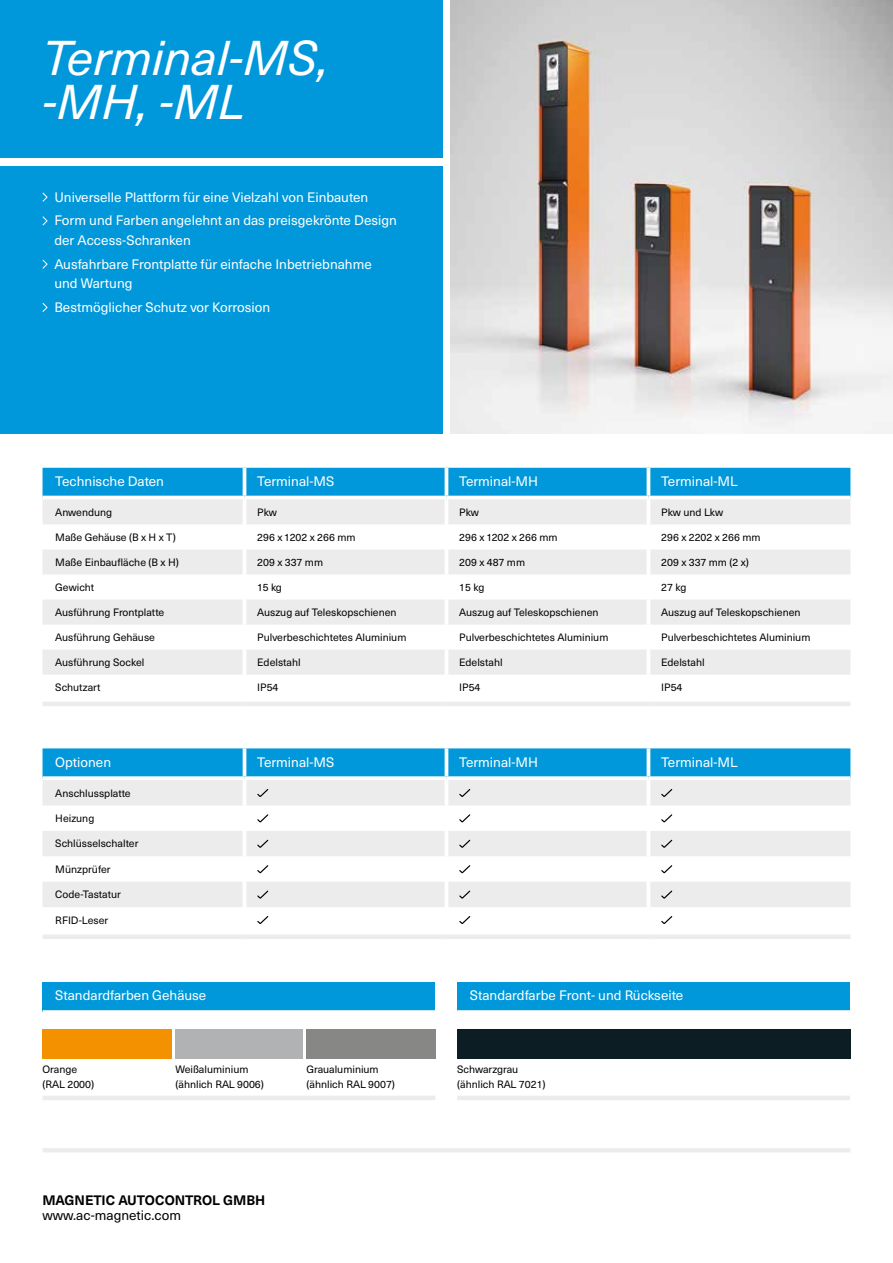
<style>
.page{position:relative;width:893px;height:1263px;background:#fff}
.page>*{position:absolute;margin:0;border:0;box-sizing:border-box;transform-origin:0 0}
.t1{font:italic 48px/44.5px "Neue Haas Unica Pro";color:#fff}
.t2{font:13.5px/23.7px "Neue Haas Unica Pro";color:#fff}
.t3{font:700 13.5px "Neue Haas Unica Pro";letter-spacing:-.005em;color:#000}
.t4{font:13.5px "Neue Haas Unica Pro";color:#000}
.t5{font:10.5px/15px "Neue Haas Unica Pro";color:#000}
</style>
<div class="page">
<div style="left:0;top:0;width:442px;height:157px;background:#0098da"></div>
<hr style="left:43px;top:1148px;width:807px;height:4px;background:#ececed">
<img style="left:451px;top:0;width:442px;height:434px">
<div style="left:0;top:166px;width:436px;height:268px;background:#0098da"></div>
<svg style="left:42px;top:192px;width:6px;height:10px"></svg>
<svg style="left:42px;top:216px;width:6px;height:10px"></svg>
<svg style="left:42px;top:259px;width:6px;height:10px"></svg>
<svg style="left:42px;top:303px;width:6px;height:9px"></svg>
<div style="left:43px;top:468px;width:807px;height:28px;background:#0098da"></div>
<svg style="left:43px;top:499px;width:807px;height:176px;fill:#ececed"></svg>
<hr style="left:445px;top:499px;width:3px;height:25px;background:#fff">
<hr style="left:647px;top:499px;width:3px;height:25px;background:#fff">
<hr style="left:445px;top:524px;width:3px;height:25px;background:#fff">
<hr style="left:647px;top:524px;width:3px;height:25px;background:#fff">
<hr style="left:445px;top:549px;width:3px;height:25px;background:#fff">
<hr style="left:647px;top:549px;width:3px;height:25px;background:#fff">
<hr style="left:445px;top:574px;width:3px;height:25px;background:#fff">
<hr style="left:647px;top:574px;width:3px;height:25px;background:#fff">
<hr style="left:445px;top:599px;width:3px;height:26px;background:#fff">
<hr style="left:647px;top:599px;width:3px;height:26px;background:#fff">
<hr style="left:445px;top:625px;width:3px;height:25px;background:#fff">
<hr style="left:647px;top:625px;width:3px;height:25px;background:#fff">
<hr style="left:445px;top:650px;width:3px;height:25px;background:#fff">
<hr style="left:647px;top:650px;width:3px;height:25px;background:#fff">
<hr style="left:243px;top:499px;width:3px;height:25px;background:#fff">
<hr style="left:243px;top:524px;width:3px;height:25px;background:#fff">
<hr style="left:243px;top:549px;width:3px;height:25px;background:#fff">
<hr style="left:243px;top:574px;width:3px;height:25px;background:#fff">
<hr style="left:243px;top:599px;width:3px;height:26px;background:#fff">
<hr style="left:243px;top:625px;width:3px;height:25px;background:#fff">
<hr style="left:243px;top:650px;width:3px;height:25px;background:#fff">
<hr style="left:243px;top:468px;width:3px;height:28px;background:#fff">
<hr style="left:445px;top:468px;width:3px;height:28px;background:#fff">
<hr style="left:647px;top:468px;width:3px;height:28px;background:#fff">
<hr style="left:43px;top:702px;width:201px;height:4px;background:#ececed">
<hr style="left:244px;top:702px;width:202px;height:4px;background:#ececed">
<hr style="left:446px;top:702px;width:202px;height:4px;background:#ececed">
<hr style="left:648px;top:702px;width:202px;height:4px;background:#ececed">
<div style="left:43px;top:748px;width:807px;height:28px;background:#0098da"></div>
<svg style="left:43px;top:780px;width:807px;height:127px;fill:#ececed"></svg>
<hr style="left:243px;top:780px;width:3px;height:25px;background:#fff">
<hr style="left:243px;top:805px;width:3px;height:26px;background:#fff">
<hr style="left:243px;top:831px;width:3px;height:25px;background:#fff">
<hr style="left:243px;top:856px;width:3px;height:26px;background:#fff">
<hr style="left:243px;top:882px;width:3px;height:25px;background:#fff">
<hr style="left:243px;top:748px;width:3px;height:28px;background:#fff">
<svg style="left:43px;top:776px;width:201px;height:1px"></svg>
<svg style="left:244px;top:776px;width:202px;height:2px"></svg>
<svg style="left:446px;top:776px;width:202px;height:2px"></svg>
<svg style="left:648px;top:776px;width:202px;height:2px"></svg>
<hr style="left:445px;top:748px;width:3px;height:28px;background:#fff">
<hr style="left:445px;top:780px;width:3px;height:25px;background:#fff">
<hr style="left:445px;top:805px;width:3px;height:26px;background:#fff">
<hr style="left:445px;top:831px;width:3px;height:25px;background:#fff">
<hr style="left:445px;top:856px;width:3px;height:26px;background:#fff">
<hr style="left:445px;top:882px;width:3px;height:25px;background:#fff">
<hr style="left:647px;top:748px;width:3px;height:28px;background:#fff">
<hr style="left:647px;top:780px;width:3px;height:25px;background:#fff">
<hr style="left:647px;top:805px;width:3px;height:26px;background:#fff">
<hr style="left:647px;top:831px;width:3px;height:25px;background:#fff">
<hr style="left:647px;top:856px;width:3px;height:26px;background:#fff">
<hr style="left:647px;top:882px;width:3px;height:25px;background:#fff">
<div style="left:43px;top:934px;width:201px;height:5px;background:#ececed"></div>
<div style="left:244px;top:934px;width:202px;height:5px;background:#ececed"></div>
<div style="left:446px;top:934px;width:202px;height:5px;background:#ececed"></div>
<div style="left:648px;top:934px;width:202px;height:5px;background:#ececed"></div>
<svg style="left:256px;top:788px;width:13px;height:10px"></svg>
<svg style="left:458px;top:788px;width:13px;height:10px"></svg>
<svg style="left:660px;top:788px;width:13px;height:10px"></svg>
<svg style="left:256px;top:813px;width:13px;height:10px"></svg>
<svg style="left:458px;top:813px;width:13px;height:10px"></svg>
<svg style="left:660px;top:813px;width:13px;height:10px"></svg>
<svg style="left:256px;top:839px;width:13px;height:10px"></svg>
<svg style="left:458px;top:839px;width:13px;height:10px"></svg>
<svg style="left:660px;top:839px;width:13px;height:10px"></svg>
<svg style="left:256px;top:864px;width:13px;height:10px"></svg>
<svg style="left:458px;top:864px;width:13px;height:10px"></svg>
<svg style="left:660px;top:864px;width:13px;height:10px"></svg>
<svg style="left:256px;top:889px;width:13px;height:11px"></svg>
<svg style="left:458px;top:889px;width:13px;height:11px"></svg>
<svg style="left:660px;top:889px;width:13px;height:11px"></svg>
<svg style="left:257px;top:916px;width:12px;height:8px"></svg>
<svg style="left:459px;top:916px;width:12px;height:8px"></svg>
<svg style="left:661px;top:916px;width:12px;height:8px"></svg>
<div style="left:43px;top:982px;width:392px;height:30px;background:#0098da"></div>
<svg style="left:43px;top:1010px;width:392px;height:2px"></svg>
<hr style="left:43px;top:1096px;width:392px;height:4px;background:#ececed">
<div style="left:43px;top:1029px;width:129px;height:30px;background:#f39100"></div>
<div style="left:175px;top:1029px;width:128px;height:30px;background:#b1b2b3"></div>
<div style="left:306px;top:1029px;width:130px;height:30px;background:#878786"></div>
<div style="left:457px;top:982px;width:393px;height:30px;background:#0098da"></div>
<svg style="left:457px;top:1010px;width:393px;height:2px"></svg>
<hr style="left:457px;top:1096px;width:393px;height:4px;background:#ececed">
<div style="left:457px;top:1029px;width:393px;height:30px;background:#0c1d23"></div>
<h1 class="t1" style="left:43px;top:36px;width:288px">Terminal-MS, -MH, -ML</h1>
<p class="t2" style="left:54px;top:185px;width:344px">Universelle Plattform für eine Vielzahl von Einbauten<br>Form und Farben angelehnt an das preisgekrönte Design</p>
<p class="t2" style="left:54px;top:228px;width:319px">der Access-Schranken<br>Ausfahrbare Frontplatte für einfache Inbetriebnahme</p>
<p class="t2" style="left:54px;top:272px;width:217px">und Wartung<br>Bestmöglicher Schutz vor Korrosion</p>
<p class="t2" style="left:55px;top:470px;width:110px">Technische Daten</p>
<p class="t2" style="left:257px;top:470px;width:79px">Terminal-MS</p>
<p class="t2" style="left:459px;top:470px;width:80px">Terminal-MH</p>
<p class="t2" style="left:661px;top:470px;width:78px">Terminal-ML</p>
<p class="t5" style="left:55px;top:505px;width:59px">Anwendung</p>
<p class="t5" style="left:257px;top:505px;width:21px">Pkw</p>
<p class="t5" style="left:459px;top:505px;width:21px">Pkw</p>
<p class="t5" style="left:661px;top:505px;width:64px">Pkw und Lkw</p>
<p class="t5" style="left:55px;top:530px;width:122px">Maße Gehäuse (B x H x T)</p>
<p class="t5" style="left:257px;top:530px;width:100px">296 x 1202 x 266 mm</p>
<p class="t5" style="left:459px;top:530px;width:100px">296 x 1202 x 266 mm</p>
<p class="t5" style="left:661px;top:530px;width:101px">296 x 2202 x 266 mm</p>
<p class="t5" style="left:55px;top:555px;width:125px">Maße Einbaufläche (B x H)</p>
<p class="t5" style="left:257px;top:555px;width:67px">209 x 337 mm</p>
<p class="t5" style="left:459px;top:555px;width:67px">209 x 487 mm</p>
<p class="t5" style="left:661px;top:555px;width:89px">209 x 337 mm (2 x)</p>
<p class="t5" style="left:55px;top:580px;width:40px">Gewicht</p>
<p class="t5" style="left:257px;top:580px;width:26px">15 kg</p>
<p class="t5" style="left:459px;top:580px;width:27px">15 kg</p>
<p class="t5" style="left:661px;top:580px;width:27px">27 kg</p>
<p class="t5" style="left:55px;top:605px;width:111px">Ausführung Frontplatte</p>
<p class="t5" style="left:257px;top:605px;width:141px">Auszug auf Teleskopschienen</p>
<p class="t5" style="left:459px;top:605px;width:141px">Auszug auf Teleskopschienen</p>
<p class="t5" style="left:661px;top:605px;width:141px">Auszug auf Teleskopschienen</p>
<p class="t5" style="left:55px;top:630px;width:101px">Ausführung Gehäuse</p>
<p class="t5" style="left:257px;top:630px;width:151px">Pulverbeschichtetes Aluminium</p>
<p class="t5" style="left:459px;top:630px;width:151px">Pulverbeschichtetes Aluminium</p>
<p class="t5" style="left:661px;top:630px;width:151px">Pulverbeschichtetes Aluminium</p>
<p class="t5" style="left:55px;top:655px;width:91px">Ausführung Sockel</p>
<p class="t5" style="left:257px;top:655px;width:45px">Edelstahl</p>
<p class="t5" style="left:459px;top:655px;width:45px">Edelstahl</p>
<p class="t5" style="left:661px;top:655px;width:45px">Edelstahl</p>
<p class="t5" style="left:55px;top:680px;width:47px">Schutzart</p>
<p class="t5" style="left:257px;top:680px;width:23px">IP54</p>
<p class="t5" style="left:459px;top:680px;width:23px">IP54</p>
<p class="t5" style="left:661px;top:680px;width:23px">IP54</p>
<p class="t2" style="left:55px;top:750px;width:57px">Optionen</p>
<p class="t2" style="left:257px;top:750px;width:79px">Terminal-MS</p>
<p class="t2" style="left:459px;top:750px;width:80px">Terminal-MH</p>
<p class="t2" style="left:661px;top:750px;width:78px">Terminal-ML</p>
<p class="t5" style="left:55px;top:785px;width:77px">Anschlussplatte</p>
<p class="t5" style="left:55px;top:811px;width:41px">Heizung</p>
<p class="t5" style="left:55px;top:836px;width:85px">Schlüsselschalter</p>
<p class="t5" style="left:55px;top:862px;width:57px">Münzprüfer</p>
<p class="t5" style="left:55px;top:887px;width:67px">Code-Tastatur</p>
<p class="t5" style="left:55px;top:912px;width:55px">RFID-Leser</p>
<p class="t2" style="left:55px;top:983px;width:153px">Standardfarben Gehäuse</p>
<p class="t5" style="left:43px;top:1062px;width:53px">Orange (RAL 2000)</p>
<p class="t5" style="left:175px;top:1062px;width:90px">Weißaluminium (ähnlich RAL 9006)</p>
<p class="t5" style="left:306px;top:1062px;width:90px">Graualuminium (ähnlich RAL 9007)</p>
<p class="t3" style="left:43px;top:1192px;width:224px">MAGNETIC AUTOCONTROL GMBH</p>
<p class="t4" style="left:43px;top:1207px;width:140px">www.ac-magnetic.com</p>
<p class="t2" style="left:470px;top:983px;width:215px">Standardfarbe Front- und Rückseite</p>
<p class="t5" style="left:457px;top:1062px;width:90px">Schwarzgrau (ähnlich RAL 7021)</p>
</div>
